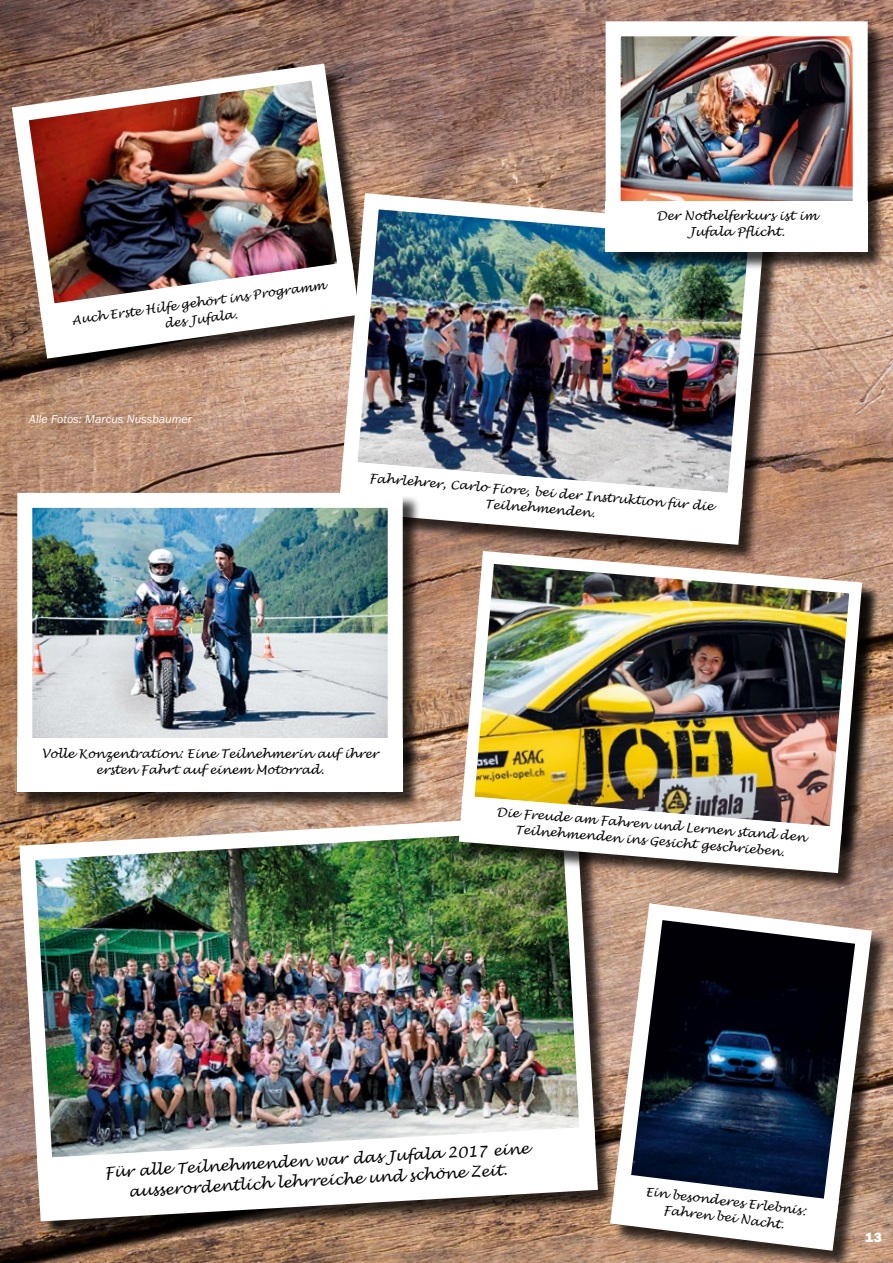
<style>
.page{position:relative;width:893px;height:1263px;background:#fff}
.page>*{position:absolute;margin:0;border:0;box-sizing:border-box;transform-origin:0 0}
.t1{font:italic 15px/20.2px "Lucida Handwriting";color:#000;text-align:center}
.t2{font:13.5px "ITC Franklin Gothic Std Hvy";color:#fff}
.t3{font:italic 12px/16.2px "Lucida Handwriting";color:#000;text-align:center}
.t4{font:italic 12px "ITC Franklin Gothic Std";color:#fff}
</style>
<div class="page">
<img style="left:0;top:0;width:893px;height:1263px">
<div style="left:14px;top:67px;width:363px;height:310px;background:#000;opacity:.75"></div>
<img style="left:3px;top:55px;width:360px;height:274px">
<img style="left:40px;top:261px;width:293px;height:98px">
<div style="left:613px;top:907px;width:277px;height:356px;background:#000;opacity:.75"></div>
<img style="left:616px;top:895px;width:264px;height:332px">
<svg style="left:610px;top:1173px;width:229px;height:78px"></svg>
<div style="left:341px;top:195px;width:442px;height:368px;background:#000;opacity:.75"></div>
<img style="left:333px;top:185px;width:440px;height:332px">
<svg style="left:339px;top:461px;width:403px;height:84px"></svg>
<div style="left:20px;top:495px;width:402px;height:277px;background:#000;opacity:.75"></div>
<img style="left:33px;top:509px;width:354px;height:229px">
<div style="left:17px;top:493px;width:386px;height:261px;border:15px solid #fff"></div>
<div style="left:20px;top:741px;width:402px;height:70px;background:#000;opacity:.75"></div>
<div style="left:17px;top:739px;width:386px;height:53px;background:#fff"></div>
<div style="left:22px;top:816px;width:594px;height:424px;background:#000;opacity:.75"></div>
<img style="left:11px;top:806px;width:592px;height:376px">
<svg style="left:37px;top:1126px;width:561px;height:95px"></svg>
<div style="left:461px;top:554px;width:419px;height:337px;background:#000;opacity:.75"></div>
<div style="left:464px;top:554px;width:416px;height:303px;background:#000;opacity:.75"></div>
<img style="left:455px;top:544px;width:414px;height:302px">
<img style="left:459px;top:796px;width:383px;height:77px">
<div style="left:608px;top:24px;width:278px;height:247px;background:#000;opacity:.75"></div>
<img style="left:622px;top:37px;width:230px;height:163px">
<div style="left:606px;top:21px;width:262px;height:195px;border:15px solid #fff"></div>
<div style="left:606px;top:201px;width:262px;height:51px;background:#fff"></div>
<p class="t3" style="left:71px;top:313px;width:257px;rotate:-8deg">Auch Erste Hilfe gehört ins Programm des Jufala.</p>
<p class="t4" style="left:29px;top:412px;width:164px">Alle Fotos: Marcus Nussbaumer</p>
<p class="t3" style="left:656px;top:208px;width:162px">Der Nothelferkurs ist im<br>Jufala Pflicht.</p>
<p class="t3" style="left:370px;top:469px;width:347px;rotate:5deg">Fahrlehrer, Carlo Fiore, bei der Instruktion für die<br>Teilnehmenden.</p>
<p class="t3" style="left:42px;top:746px;width:338px">Volle Konzentration: Eine Teilnehmerin auf ihrer ersten Fahrt auf einem Motorrad.</p>
<p class="t3" style="left:497px;top:803px;width:312px;rotate:5deg">Die Freude am Fahren und Lernen stand den<br>Teilnehmenden ins Gesicht geschrieben.</p>
<p class="t1" style="left:104px;top:1162px;width:427px;rotate:-3deg">Für alle Teilnehmenden war das Jufala 2017 eine ausserordentlich lehrreiche und schöne Zeit.</p>
<p class="t3" style="left:647px;top:1184px;width:163px;rotate:7deg">Ein besonderes Erlebnis:<br>Fahren bei Nacht.</p>
<p class="t2" style="left:866px;top:1229px;width:18px">13</p>
</div>
